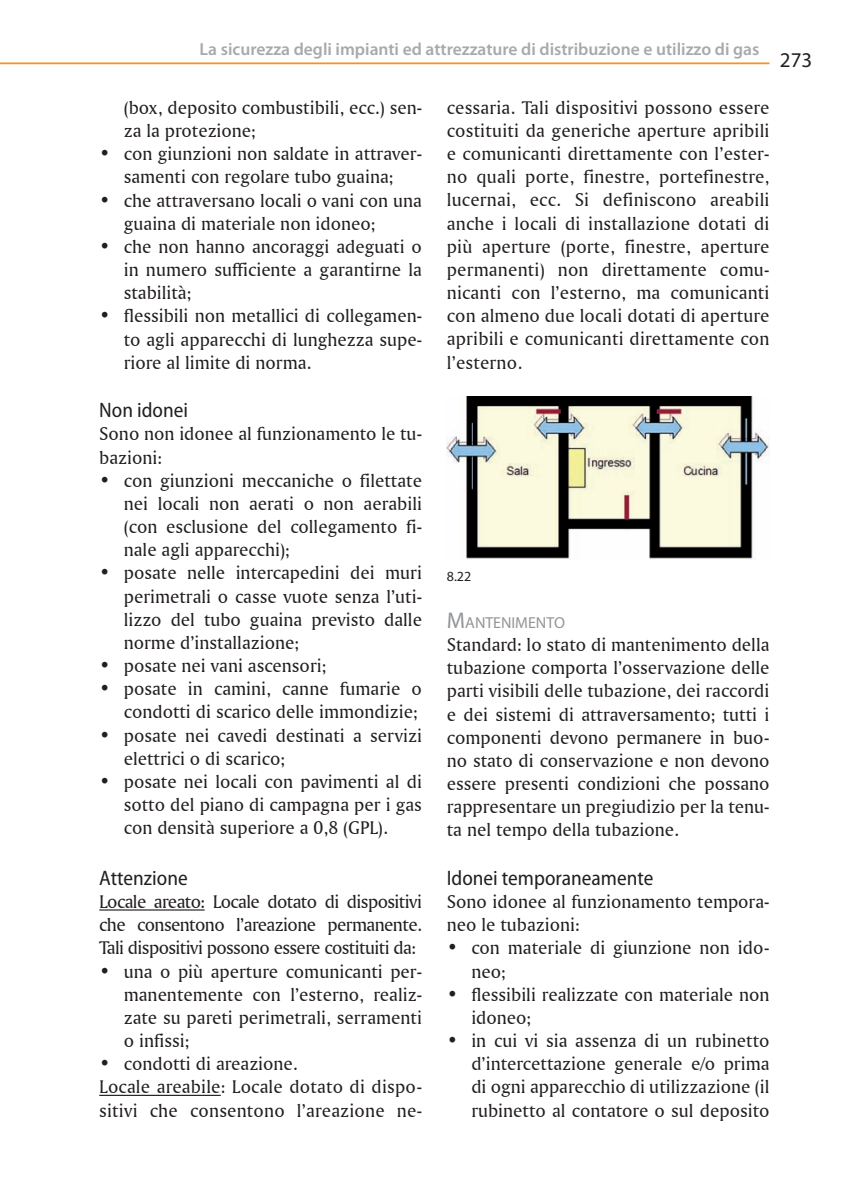
<style>
.page{position:relative;width:844px;height:1191px;background:#fff}
.page>*{position:absolute;margin:0;border:0;box-sizing:border-box;transform-origin:0 0}
.t1{font:semi-condensed 21px "Myriad Pro";color:#231f20}
.t2{font:21px "Myriad Pro";color:#231f20}
.t3{font:19.25px/23.1px "Amerigo BT Roman A";color:#231f20;text-align:justify}
.t4{font:600 17.5px "Myriad Pro";color:#a8a9ad}
.t5{font:15.92px "Myriad Pro";color:#939598}
.t6{font:14px "Myriad Pro";color:#231f20}
.s1{font-size:22.75px}
</style>
<div class="page">
<hr style="left:0;top:62px;width:769px;height:2px;background:#f7931d">
<hr style="left:99px;top:909px;width:106px;height:1px;background:#231f20">
<hr style="left:99px;top:1094px;width:122px;height:2px;background:#231f20">
<img style="left:446px;top:396px;width:323px;height:163px">
<p class="t4" style="left:199px;top:38px;width:561px">La sicurezza degli impianti ed attrezzature di distribuzione e utilizzo di gas</p>
<p class="t2" style="left:779px;top:47px;width:34px">273</p>
<p class="t3" style="left:124px;top:96px;width:299px">(box, deposito combustibili, ecc.) sen&shy;za la protezione;</p>
<p class="t3" style="left:99px;top:142px;width:324px;text-align:center">• con giunzioni non saldate in attraver&shy;samenti con regolare tubo guaina;</p>
<p class="t3" style="left:124px;top:188px;width:299px;text-indent:-25px">• che attraversano locali o vani con una guaina di materiale non idoneo;</p>
<p class="t3" style="left:124px;top:234px;width:299px;text-indent:-25px">• che non hanno ancoraggi adeguati o in numero sufficiente a garantirne la stabilità;</p>
<p class="t3" style="left:124px;top:304px;width:299px;text-indent:-25px">• flessibili non metallici di collegamen&shy;to agli apparecchi di lunghezza supe&shy;riore al limite di norma.</p>
<p class="t1" style="left:99px;top:399px;width:90px">Non idonei</p>
<p class="t3" style="left:99px;top:422px;width:324px">Sono non idonee al funzionamento le tu&shy;bazioni:</p>
<p class="t3" style="left:124px;top:468px;width:299px;text-indent:-25px">• con giunzioni meccaniche o filettate nei locali non aerati o non aerabili (con esclusione del collegamento fi&shy;nale agli apparecchi);</p>
<p class="t3" style="left:124px;top:561px;width:299px;text-indent:-25px">• posate nelle intercapedini dei muri perimetrali o casse vuote senza l’uti&shy;lizzo del tubo guaina previsto dalle norme d’installazione;</p>
<p class="t3" style="left:99px;top:653px;width:228px">• posate nei vani ascensori;</p>
<p class="t3" style="left:99px;top:677px;width:324px;text-align:right">• posate in camini, canne fumarie o condotti di scarico delle immondizie;</p>
<p class="t3" style="left:124px;top:723px;width:299px;text-indent:-25px">• posate nei cavedi destinati a servizi elettrici o di scarico;</p>
<p class="t3" style="left:124px;top:769px;width:299px;text-indent:-25px">• posate nei locali con pavimenti al di sotto del piano di campagna per i gas con densità superiore a 0,8 (GPL).</p>
<p class="t1" style="left:99px;top:866px;width:90px">Attenzione</p>
<p class="t3" style="left:99px;top:889px;width:324px">Locale areato: Locale dotato di dispositivi che consentono l’areazione permanente.<br>Tali dispositivi possono essere costituiti da:</p>
<p class="t3" style="left:124px;top:959px;width:299px;text-indent:-25px">• una o più aperture comunicanti per&shy;manentemente con l’esterno, realiz&shy;zate su pareti perimetrali, serramenti o infissi;</p>
<p class="t3" style="left:99px;top:1051px;width:324px;text-align:left">• condotti di areazione.<br>Locale areabile: Locale dotato di dispo&shy;sitivi che consentono l’areazione ne-</p>
<p class="t3" style="left:446px;top:95px;width:324px">cessaria. Tali dispositivi possono essere costituiti da generiche aperture apribili e comunicanti direttamente con l’ester&shy;no quali porte, finestre, portefinestre, lucernai, ecc. Si definiscono areabili anche i locali di installazione dotati di più aperture (porte, finestre, aperture permanenti) non direttamente comu&shy;nicanti con l’esterno, ma comunicanti con almeno due locali dotati di aperture apribili e comunicanti direttamente con l’esterno.</p>
<p class="t6" style="left:446px;top:568px;width:26px">8.22</p>
<p class="t5" style="left:446px;top:612px;width:120px"><span class="s1">M</span>ANTENIMENTO</p>
<p class="t3" style="left:446px;top:632px;width:324px">Standard: lo stato di mantenimento della tubazione comporta l’osservazione delle parti visibili delle tubazione, dei raccordi e dei sistemi di attraversamento; tutti i componenti devono permanere in buo&shy;no stato di conservazione e non devono essere presenti condizioni che possano rappresentare un pregiudizio per la tenu&shy;ta nel tempo della tubazione.</p>
<p class="t1" style="left:446px;top:866px;width:208px">Idonei temporaneamente</p>
<p class="t3" style="left:446px;top:889px;width:324px">Sono idonee al funzionamento tempora&shy;neo le tubazioni:</p>
<p class="t3" style="left:471px;top:936px;width:299px;text-indent:-25px">• con materiale di giunzione non ido&shy;neo;</p>
<p class="t3" style="left:471px;top:982px;width:299px;text-indent:-25px">• flessibili realizzate con materiale non idoneo;</p>
<p class="t3" style="left:471px;top:1028px;width:299px;text-indent:-25px">• in cui vi sia assenza di un rubinetto d’intercettazione generale e/o prima di ogni apparecchio di utilizzazione (il rubinetto al contatore o sul deposito</p>
</div>
